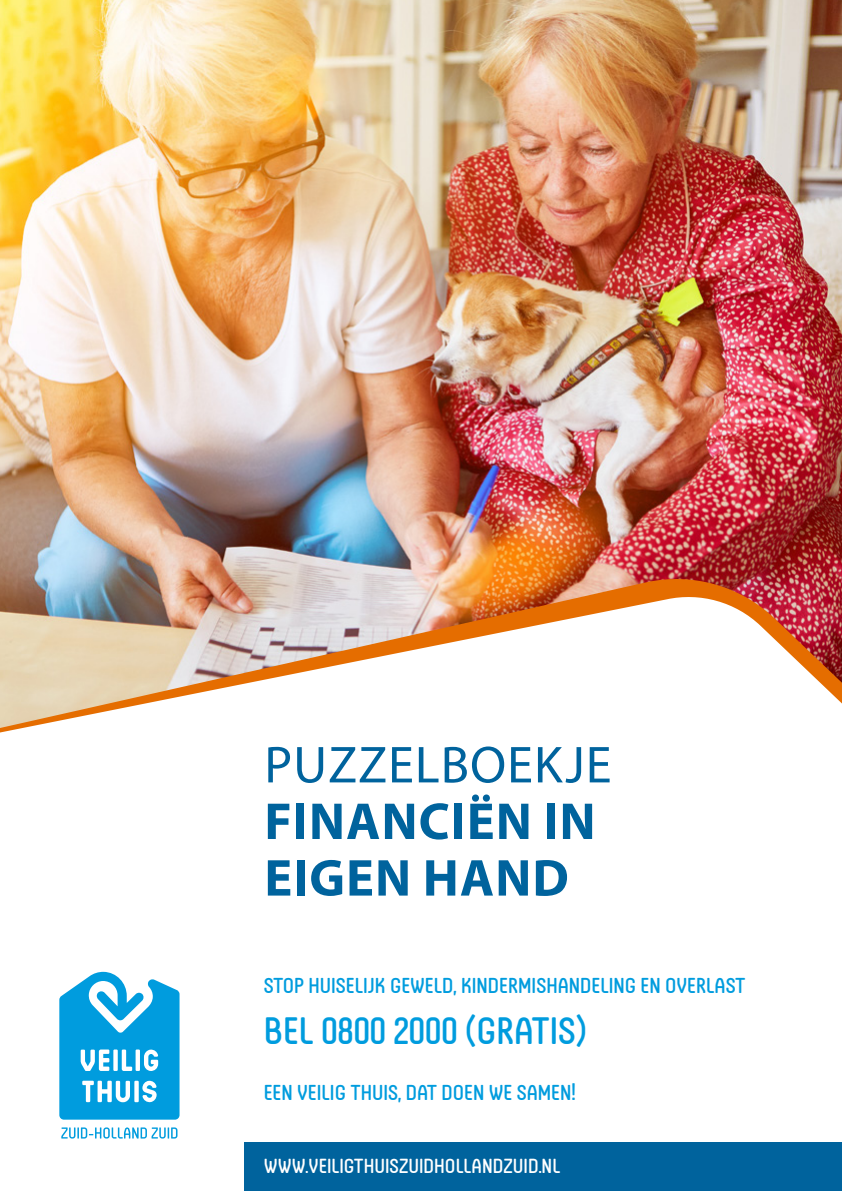
<style>
.page{position:relative;width:842px;height:1191px;background:#fff}
.page>*{position:absolute;margin:0;border:0;box-sizing:border-box;transform-origin:0 0}
.t1{font:700 52.4px/56.6px "Myriad Pro";letter-spacing:.02em;color:#00639d}
.t2{font:52.4px "Myriad Pro";letter-spacing:.02em;color:#00639d}
.t3{font:500 42.4px "Otsu Sans";color:#009cde}
.t4{font:500 24px "Otsu Sans";color:#009cde}
.t5{font:500 22.6px "Otsu Sans";color:#fff}
</style>
<div class="page">
<img style="left:0;top:0;width:842px;height:572px">
<img style="left:0;top:572px;width:842px;height:20px">
<svg style="left:0;top:592px;width:842px;height:141px"></svg>
<div style="left:245px;top:1142px;width:597px;height:49px;background:#00639d"></div>
<svg style="left:59px;top:971px;width:121px;height:148px"></svg>
<svg style="left:61px;top:1127px;width:116px;height:11px"></svg>
<h1 class="t2" style="left:264px;top:732px;width:349px">PUZZELBOEKJE</h1>
<h1 class="t1" style="left:264px;top:791px;width:333px">FINANCIËN IN<br>EIGEN HAND</h1>
<p class="t4" style="left:264px;top:972px;width:483px">STOP HUISELIJK GEWELD, KINDERMISHANDELING EN OVERLAST</p>
<h2 class="t3" style="left:264px;top:1007px;width:325px">BEL 0800 2000 (GRATIS)</h2>
<p class="t4" style="left:264px;top:1079px;width:313px">EEN VEILIG THUIS, DAT DOEN WE SAMEN!</p>
<p class="t5" style="left:264px;top:1153px;width:298px">WWW.VEILIGTHUISZUIDHOLLANDZUID.NL</p>
</div>
